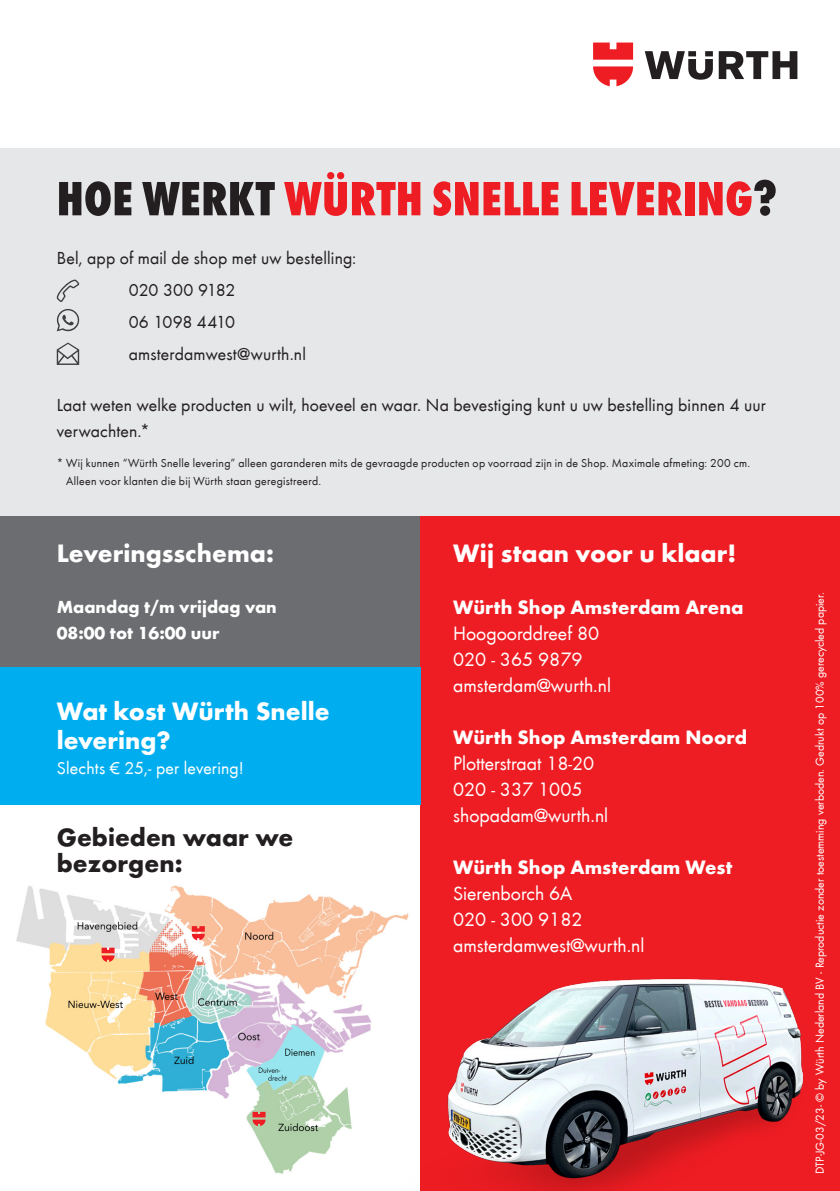
<style>
.page{position:relative;width:840px;height:1191px;background:#fff}
.page>*{position:absolute;margin:0;border:0;box-sizing:border-box;transform-origin:0 0}
.t1{font:800 condensed 50px "Wuerth Global";letter-spacing:.005em;color:#ee1d23}
.t2{font:700 26px/28.8px "Wuerth";color:#fff}
.t3{font:700 26px/25.6px "Wuerth";color:#231f20}
.t4{font:20px "Wuerth";color:#fff}
.t5{font:700 20px "Wuerth";color:#fff}
.HL_Dl_38pt__Title{font:18px/25.6px "Wuerth";letter-spacing:.01em;color:#231f20}
.t6{font:700 18px/25.6px "Wuerth";color:#fff}
.HL_Dl_38pt__Title-2{font:18px "Wuerth";letter-spacing:.01em;color:#fff}
.HL_Dl_38pt__Title-3{font:18px "Wuerth";letter-spacing:-.015em;color:#231f20}
.HL_Dl_38pt__Title-4{font:12px/18px "Wuerth";letter-spacing:.025em;color:#231f20}
.t7{font:12px "Wuerth";color:#fff}
.s1{color:#231f20}
</style>
<div class="page">
<div style="left:0;top:516px;width:420px;height:151px;background:#6c6d70"></div>
<div style="left:0;top:148px;width:839px;height:368px;background:#e6e7e9"></div>
<svg style="left:57px;top:342px;width:22px;height:23px"></svg>
<svg style="left:57px;top:309px;width:22px;height:22px"></svg>
<svg style="left:57px;top:279px;width:22px;height:23px"></svg>
<div style="left:420px;top:516px;width:419px;height:675px;background:#ee1d23"></div>
<img style="left:16px;top:885px;width:340px;height:289px">
<div style="left:0;top:667px;width:420px;height:138px;background:#00aeef"></div>
<svg style="left:644px;top:51px;width:153px;height:29px"></svg>
<svg style="left:593px;top:43px;width:39px;height:43px"></svg>
<svg style="left:101px;top:947px;width:13px;height:15px"></svg>
<svg style="left:192px;top:926px;width:13px;height:14px"></svg>
<svg style="left:252px;top:1111px;width:13px;height:15px"></svg>
<img style="left:349px;top:906px;width:454px;height:285px">
<p class="t1" style="left:57px;top:169px;width:722px"><span class="s1">HOE WERKT</span> WÜRTH SNELLE LEVERING<span class="s1">?</span></p>
<p class="HL_Dl_38pt__Title" style="left:57px;top:244px;width:301px">Bel, app of mail de shop met uw bestelling:</p>
<p class="HL_Dl_38pt__Title" style="left:129px;top:276px;width:108px">020 300 9182</p>
<p class="HL_Dl_38pt__Title-3" style="left:129px;top:310px;width:108px">06 1098 4410</p>
<p class="HL_Dl_38pt__Title" style="left:129px;top:340px;width:178px">amsterdamwest@wurth.nl</p>
<p class="HL_Dl_38pt__Title" style="left:57px;top:391px;width:710px">Laat weten welke producten u wilt, hoeveel en waar. Na bevestiging kunt u uw bestelling binnen 4 uur verwachten.*</p>
<p class="HL_Dl_38pt__Title-4" style="left:66px;top:453px;width:685px;text-indent:-10px">* Wij kunnen “Würth Snelle levering” alleen garanderen mits de gevraagde producten op voorraad zijn in de Shop. Maximale afmeting: 200 cm.<br>Alleen voor klanten die bij Würth staan geregistreerd.</p>
<p class="t2" style="left:57px;top:537px;width:218px">Leveringsschema:</p>
<p class="t6" style="left:57px;top:593px;width:221px">Maandag t/m vrijdag van<br>08:00 tot 16:00 uur</p>
<p class="t2" style="left:57px;top:694px;width:274px">Wat kost Würth Snelle levering?</p>
<p class="HL_Dl_38pt__Title-2" style="left:57px;top:756px;width:188px">Slechts € 25,- per levering!</p>
<p class="t3" style="left:57px;top:823px;width:238px">Gebieden waar we bezorgen:</p>
<p class="t2" style="left:453px;top:537px;width:284px">Wij staan voor u klaar!</p>
<p class="t5" style="left:453px;top:592px;width:292px">Würth Shop Amsterdam Arena</p>
<p class="t4" style="left:453px;top:619px;width:148px">Hoogoorddreef 80</p>
<p class="t4" style="left:453px;top:645px;width:131px">020 - 365 9879</p>
<p class="t4" style="left:453px;top:671px;width:159px">amsterdam@wurth.nl</p>
<p class="t5" style="left:453px;top:722px;width:295px">Würth Shop Amsterdam Noord</p>
<p class="t4" style="left:453px;top:749px;width:143px">Plotterstraat 18-20</p>
<p class="t4" style="left:453px;top:775px;width:131px">020 - 337 1005</p>
<p class="t4" style="left:453px;top:801px;width:156px">shopadam@wurth.nl</p>
<p class="t5" style="left:453px;top:852px;width:281px">Würth Shop Amsterdam West</p>
<p class="t4" style="left:453px;top:879px;width:121px">Sierenborch 6A</p>
<p class="t4" style="left:453px;top:905px;width:131px">020 - 300 9182</p>
<p class="t4" style="left:453px;top:931px;width:193px">amsterdamwest@wurth.nl</p>
<p class="t7" style="left:811px;top:1173px;width:582px;rotate:-90deg">DTP-JG-03/23- © by Würth Nederland BV - Reproductie zonder toestemming verboden. Gedrukt op 100% gerecycled papier.</p>
</div>
